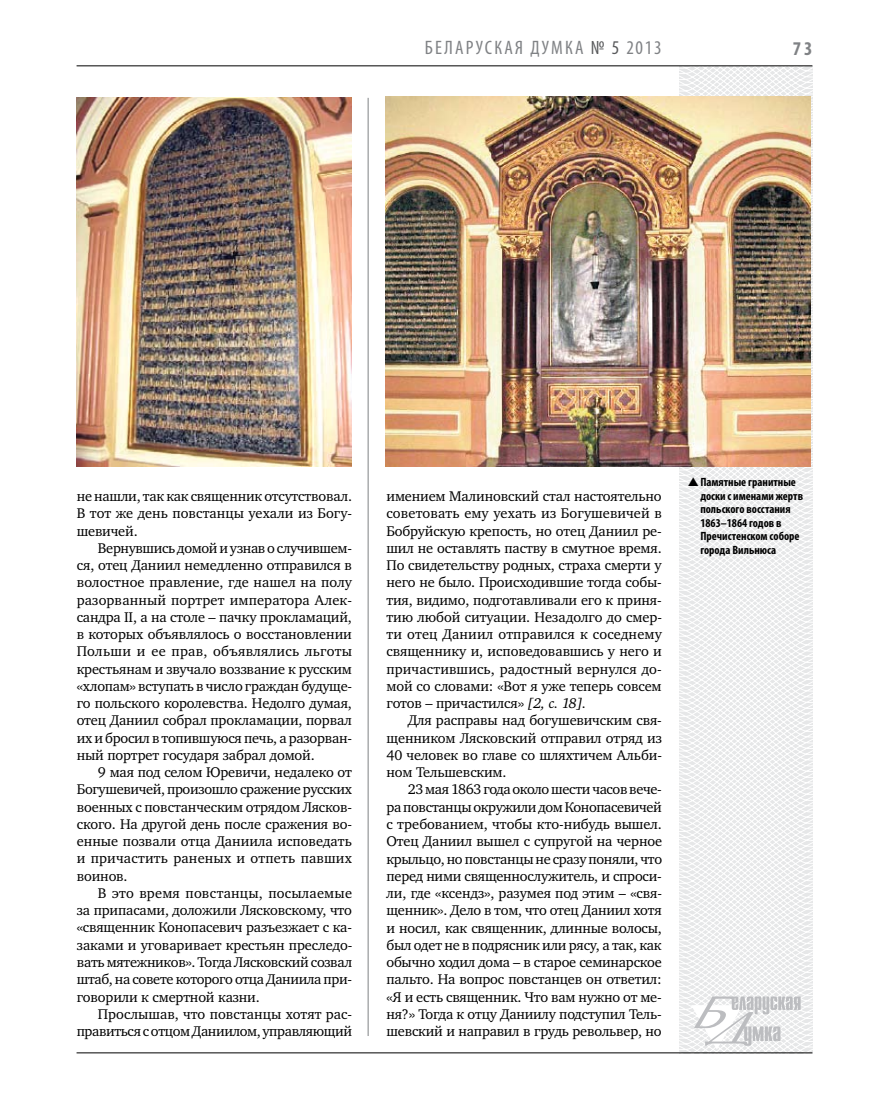
<style>
.page{position:relative;width:872px;height:1106px;background:#fff}
.page>*{position:absolute;margin:0;border:0;box-sizing:border-box;transform-origin:0 0}
.t1{font:condensed 19.5px "Myriad Pro";letter-spacing:.11em;color:#808285}
.t2{font:700 condensed 19.5px "Myriad Pro";color:#808285}
.t3{font:14.4px/17.2px "Charter C";letter-spacing:-.01em;color:#000;text-align:justify}
.t4{font:700 condensed 12px/13.5px "Myriad Pro";color:#000}
.s1{color:#58595b}
.s2{font-style:italic}
</style>
<div class="page">
<hr style="left:368px;top:98px;width:1px;height:938px;background:#808285">
<svg style="left:621px;top:65px;width:192px;height:989px"></svg>
<svg style="left:691px;top:996px;width:109px;height:53px"></svg>
<hr style="left:77px;top:65px;width:735px;height:1px;background:#000">
<hr style="left:77px;top:1052px;width:735px;height:1px;background:#000">
<img style="left:386px;top:96px;width:424px;height:370px">
<img style="left:77px;top:97px;width:275px;height:369px">
<svg style="left:688px;top:477px;width:10px;height:9px"></svg>
<h1 class="t1" style="left:425px;top:36px;width:238px">БЕЛ АРУСКАЯ ДУМКА <span class="s1">№ 5</span> 2013</h1>
<h1 class="t2" style="left:793px;top:37px;width:21px">73</h1>
<p class="t3" style="left:77px;top:487px;width:277px">не нашли, так как священник отсутствовал.<br>В тот же день повстанцы уехали из Богу&shy;шевичей.</p>
<p class="t3" style="left:77px;top:539px;width:277px;text-indent:21px">Вернувшись домой и узнав о случившем&shy;ся, отец Даниил немедленно отправился в волостное правление, где нашел на полу разорванный портрет императора Алек&shy;сандра II, а на столе – пачку прокламаций, в которых объявлялось о восстановлении Польши и ее прав, объявлялись льготы крестьянам и звучало воззвание к русским «хлопам» вступать в число граждан будуще&shy;го польского королевства. Недолго думая, отец Даниил собрал прокламации, порвал их и бросил в топившуюся печь, а разорван&shy;ный портрет государя забрал домой.</p>
<p class="t3" style="left:77px;top:763px;width:277px;text-indent:21px">9 мая под селом Юревичи, недалеко от Богушевичей, произошло сражение русских военных с повстанческим отрядом Лясков&shy;ского. На другой день после сражения во&shy;енные позвали отца Даниила исповедать и причастить раненых и отпеть павших воинов.</p>
<p class="t3" style="left:77px;top:884px;width:277px;text-indent:21px">В это время повстанцы, посылаемые за припасами, доложили Лясковскому, что «священник Конопасевич разъезжает с ка&shy;заками и уговаривает крестьян преследо&shy;вать мятежников». Тогда Лясковский созвал штаб, на совете которого отца Даниила при&shy;говорили к смертной казни.</p>
<p class="t3" style="left:77px;top:1005px;width:277px;text-align:right">Прослышав, что повстанцы хотят рас&shy;правиться с отцом Даниилом, управляющий</p>
<p class="t3" style="left:386px;top:488px;width:277px">имением Малиновский стал настоятельно советовать ему уехать из Богушевичей в Бобруйскую крепость, но отец Даниил ре&shy;шил не оставлять паству в смутное время.<br>По свидетельству родных, страха смерти у него не было. Происходившие тогда собы&shy;тия, видимо, подготавливали его к приня&shy;тию любой ситуации. Незадолго до смер&shy;ти отец Даниил отправился к соседнему священнику и, исповедовавшись у него и причастившись, радостный вернулся до&shy;мой со словами: «Вот я уже теперь совсем готов – причастился» <span class="s2">[2, с. 18].</span></p>
<p class="t3" style="left:386px;top:712px;width:277px;text-indent:21px">Для расправы над богушевичским свя&shy;щенником Лясковский отправил отряд из 40 человек во главе со шляхтичем Альби&shy;ном Тельшевским.</p>
<p class="t3" style="left:386px;top:781px;width:277px;text-indent:21px">23 мая 1863 года около шести часов вече&shy;ра повстанцы окружили дом Конопасевичей с требованием, чтобы кто-нибудь вышел.<br>Отец Даниил вышел с супругой на черное крыльцо, но повстанцы не сразу поняли, что перед ними священнослужитель, и спроси&shy;ли, где «ксендз», разумея под этим – «свя&shy;щенник». Дело в том, что отец Даниил хотя и носил, как священник, длинные волосы, был одет не в подрясник или рясу, а так, как обычно ходил дома – в старое семинарское пальто. На вопрос повстанцев он ответил: «Я и есть священник. Что вам нужно от ме&shy;ня?» Тогда к отцу Даниилу подступил Тель&shy;шевский и направил в грудь револьвер, но</p>
<p class="t4" style="left:700px;top:475px;width:104px">Памятные гранитные доски с именами жертв польского восстания<br>1863–1864 годов в<br>Пречистенском соборе города Вильнюса</p>
</div>
